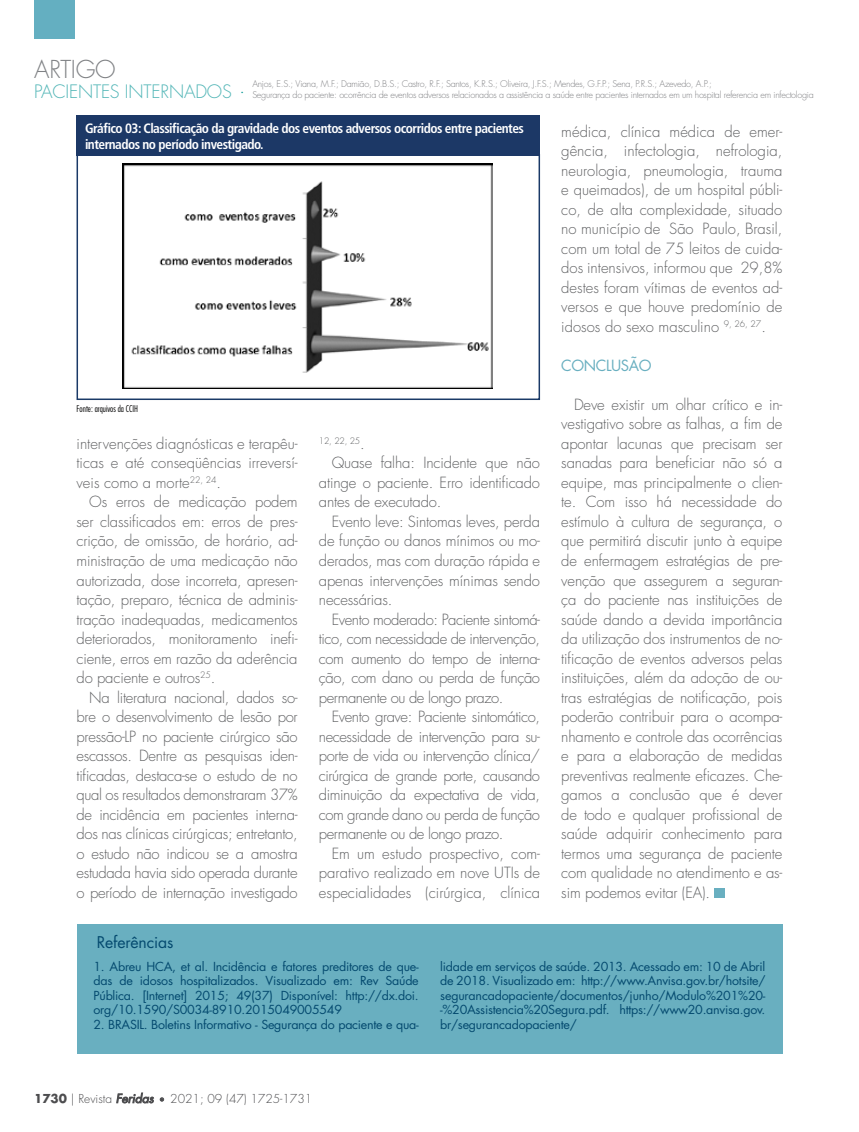
<style>
.page{position:relative;width:859px;height:1132px;background:#fff}
.page>*{position:absolute;margin:0;border:0;box-sizing:border-box;transform-origin:0 0}
.t1{font:300 24px "Futura Std";letter-spacing:-.01em;color:#808285}
.t2{font:15.75px "Futura Std";letter-spacing:-.01em;color:#044a6f}
.t3{font:300 15px/19.5px "Futura Std";letter-spacing:-.01em;color:#606163;text-align:justify}
.t4{font:15px "Futura Std";letter-spacing:-.03em;color:#69afc0}
.t5{font:700 condensed 13.5px/16.5px "Frutiger LT Std";letter-spacing:-.04em;color:#fff}
.t6{font:12.15px/14.5px "Futura Std";letter-spacing:-.02em;color:#044a6f;text-align:justify}
.t7{font:300 12px "Futura Std";color:#4d4d4f}
.t8{font:300 9px/10.8px "Futura Std";letter-spacing:-.03em;color:#818285}
.t9{font:300 condensed 9px "Futura Std";color:#000}
.t10{font:300 8.7px "Futura Std";color:#606163}
.s1{font-size:18px;color:#53b6b7}
.s2{font-size:18px;color:#009693}
.s3{font-size:15px}
.s4{font-weight:700}
.s5{font-weight:400;font-style:italic}
.s6{font-size:9px}
</style>
<div class="page">
<svg style="left:116px;top:1092px;width:38px;height:11px"></svg>
<div style="left:34px;top:0;width:41px;height:39px;background:#64afc1"></div>
<div style="left:714px;top:887px;width:11px;height:10px;background:#69afc0"></div>
<div style="left:77px;top:924px;width:705px;height:129px;background:#69afc0"></div>
<div style="left:77px;top:154px;width:463px;height:246px;border:2px solid #1a3967"></div>
<img style="left:122px;top:164px;width:370px;height:224px">
<div style="left:77px;top:115px;width:463px;height:40px;background:#1c3866"></div>
<h1 class="t1" style="left:34px;top:55px;width:83px">ARTIGO</h1>
<p class="t8" style="left:252px;top:78px;width:563px;text-indent:-218px"><span class="s1">PACIENTES INTERNADOS</span> <span class="s2">.</span> Anjos, E.S.; Viana, M.F.; Damião, D.B.S.; Castro, R.F.; Santos, K.R.S.; Oliveira, J.F.S.; Mendes, G.F.P.; Sena, P.R.S.; Azevedo, A.P.;<br>Segurança do paciente: ocorrência de eventos adversos relacionados a assistência a saúde entre pacientes internados em um hospital referencia em infectologia</p>
<p class="t5" style="left:85px;top:120px;width:440px">Gráfico 03: Classificação da gravidade dos eventos adversos ocorridos entre pacientes internados no período investigado.</p>
<p class="t9" style="left:77px;top:403px;width:63px">Fonte: arquivos da CCIH</p>
<p class="t3" style="left:77px;top:434px;width:223px">intervenções diagnósticas e terapêu&shy;ticas e até conseqüências irreversí&shy;veis como a morte<sup>22,</sup> <sup>24</sup>.</p>
<p class="t3" style="left:77px;top:492px;width:223px;text-indent:13px">Os erros de medicação podem ser classificados em: erros de pres&shy;crição, de omissão, de horário, ad&shy;ministração de uma medicação não autorizada, dose incorreta, apresen&shy;tação, preparo, técnica de adminis&shy;tração inadequadas, medicamentos deteriorados, monitoramento inefi&shy;ciente, erros em razão da aderência do paciente e outros<sup>25</sup>.</p>
<p class="t3" style="left:77px;top:687px;width:223px;text-indent:13px">Na literatura nacional, dados so&shy;bre o desenvolvimento de lesão por pressão-LP no paciente cirúrgico são escassos. Dentre as pesquisas iden&shy;tificadas, destaca-se o estudo de no qual os resultados demonstraram 37% de incidência em pacientes interna&shy;dos nas clínicas cirúrgicas; entretanto, o estudo não indicou se a amostra estudada havia sido operada durante o período de internação investigado</p>
<p class="t2" style="left:97px;top:931px;width:78px">Referências</p>
<p class="t10" style="left:319px;top:435px;width:47px">12, 22, 25<span class="s3">.</span></p>
<p class="t3" style="left:319px;top:453px;width:223px;text-indent:13px">Quase falha: Incidente que não atinge o paciente. Erro identificado antes de executado.</p>
<p class="t3" style="left:319px;top:512px;width:223px;text-indent:13px">Evento leve: Sintomas leves, perda de função ou danos mínimos ou mo&shy;derados, mas com duração rápida e apenas intervenções mínimas sendo necessárias.</p>
<p class="t3" style="left:319px;top:609px;width:223px;text-indent:13px">Evento moderado: Paciente sintomá&shy;tico, com necessidade de intervenção, com aumento do tempo de interna&shy;ção, com dano ou perda de função permanente ou de longo prazo.</p>
<p class="t3" style="left:319px;top:707px;width:223px;text-indent:13px">Evento grave: Paciente sintomático, necessidade de intervenção para su&shy;porte de vida ou intervenção clínica/ cirúrgica de grande porte, causando diminuição da expectativa de vida, com grande dano ou perda de função permanente ou de longo prazo.</p>
<p class="t3" style="left:319px;top:843px;width:223px;text-indent:13px">Em um estudo prospectivo, com&shy;parativo realizado em nove UTIs de especialidades (cirúrgica, clínica</p>
<p class="t3" style="left:561px;top:122px;width:223px">médica, clínica médica de emer&shy;gência, infectologia, nefrologia, neurologia, pneumologia, trauma e queimados), de um hospital públi&shy;co, de alta complexidade, situado no município de São Paulo, Brasil, com um total de 75 leitos de cuida&shy;dos intensivos, informou que 29,8% destes foram vítimas de eventos ad&shy;versos e que houve predomínio de idosos do sexo masculino <sup>9,</sup> <sup>26,</sup> <sup>27</sup>.</p>
<p class="t4" style="left:561px;top:355px;width:92px">CONCLUSÃO</p>
<p class="t3" style="left:561px;top:395px;width:223px;text-indent:13px">Deve existir um olhar crítico e in&shy;vestigativo sobre as falhas, a fim de apontar lacunas que precisam ser sanadas para beneficiar não só a equipe, mas principalmente o clien&shy;te. Com isso há necessidade do estímulo à cultura de segurança, o que permitirá discutir junto à equipe de enfermagem estratégias de pre&shy;venção que assegurem a seguran&shy;ça do paciente nas instituições de saúde dando a devida importância da utilização dos instrumentos de no&shy;tificação de eventos adversos pelas instituições, além da adoção de ou&shy;tras estratégias de notificação, pois poderão contribuir para o acompa&shy;nhamento e controle das ocorrências e para a elaboração de medidas preventivas realmente eficazes. Che&shy;gamos a conclusão que é dever de todo e qualquer profissional de saúde adquirir conhecimento para termos uma segurança de paciente com qualidade no atendimento e as&shy;sim podemos evitar (EA).</p>
<p class="t6" style="left:94px;top:958px;width:327px">1. Abreu HCA, et al. Incidência e fatores preditores de que&shy;das de idosos hospitalizados. Visualizado em: Rev Saúde Pública. [Internet] 2015; 49(37) Disponível: http://dx.doi. org/10.1590/S0034-8910.2015049005549</p>
<p class="t6" style="left:94px;top:1016px;width:327px">2. BRASIL. Boletins Informativo - Segurança do paciente e qua-</p>
<p class="t6" style="left:440px;top:958px;width:327px">lidade em serviços de saúde. 2013. Acessado em: 10 de Abril de 2018. Visualizado em: http://www.Anvisa.gov.br/hotsite/ segurancadopaciente/documentos/junho/Modulo%201%20- -%20Assistencia%20Segura.pdf. https://www20.anvisa.gov. br/segurancadopaciente/</p>
<p class="t7" style="left:34px;top:1090px;width:280px"><span class="s4">1730</span> | Revista <span class="s5">Feridas</span> <span class="s6">•</span> 2021; 09 (47) 1725-1731</p>
</div>
